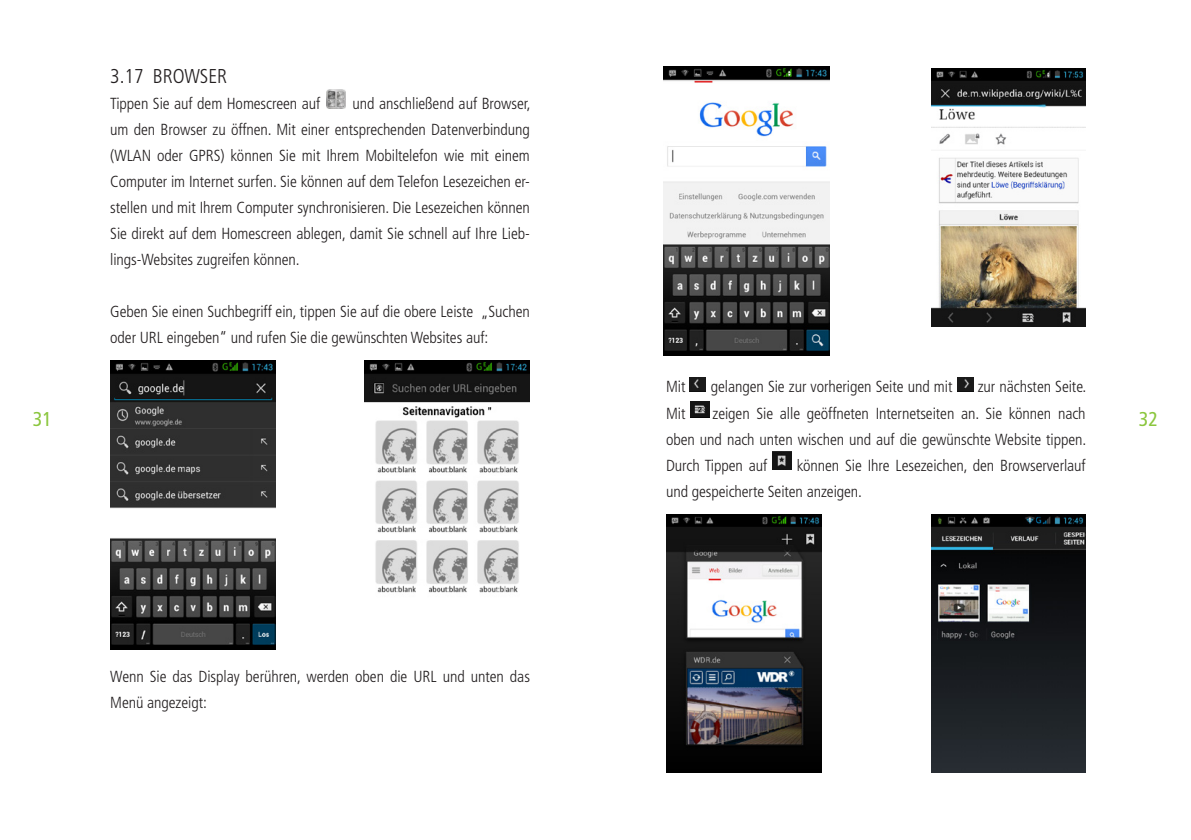
<style>
.page{position:relative;width:1191px;height:840px;background:#fff}
.page>*{position:absolute;margin:0;border:0;box-sizing:border-box;transform-origin:0 0}
.t1{font:300 condensed 20px "Frutiger LT Std";letter-spacing:-.005em;color:#231f20}
.t2{font:condensed 20px "Frutiger LT Std";color:#8bc63e}
.t3{font:300 condensed 16px/26px "Frutiger LT Std";letter-spacing:-.005em;color:#231f20}
</style>
<div class="page">
<img style="left:364px;top:360px;width:166px;height:233px">
<img style="left:663px;top:67px;width:166px;height:288px">
<img style="left:110px;top:360px;width:166px;height:288px">
<img style="left:326px;top:89px;width:20px;height:20px">
<img style="left:690px;top:377px;width:16px;height:14px">
<img style="left:957px;top:377px;width:16px;height:14px">
<img style="left:690px;top:401px;width:19px;height:16px">
<img style="left:772px;top:451px;width:19px;height:18px">
<img style="left:666px;top:514px;width:155px;height:257px">
<img style="left:931px;top:68px;width:154px;height:258px">
<img style="left:931px;top:514px;width:154px;height:257px">
<p class="t1" style="left:110px;top:65px;width:118px">3.17 BROWSER</p>
<p class="t3" style="left:110px;top:91px;width:211px">Tippen Sie auf dem Homescreen auf</p>
<p class="t3" style="left:110px;top:91px;width:422px;text-align:justify;text-indent:242px">und anschließend auf Browser, um den Browser zu öffnen. Mit einer entsprechenden Datenverbindung (WLAN oder GPRS) können Sie mit Ihrem Mobiltelefon wie mit einem Computer im Internet surfen. Sie können auf dem Telefon Lesezeichen er&shy;stellen und mit Ihrem Computer synchronisieren. Die Lesezeichen können Sie direkt auf dem Homescreen ablegen, damit Sie schnell auf Ihre Lieb&shy;lings-Websites zugreifen können.</p>
<p class="t3" style="left:110px;top:299px;width:421px">Geben Sie einen Suchbegriff ein, tippen Sie auf die obere Leiste „Suchen oder URL eingeben“ und rufen Sie die gewünschten Websites auf:</p>
<p class="t3" style="left:666px;top:374px;width:21px">Mit</p>
<p class="t3" style="left:710px;top:374px;width:243px">gelangen Sie zur vorherigen Seite und mit</p>
<p class="t3" style="left:977px;top:374px;width:110px">zur nächsten Seite.</p>
<p class="t3" style="left:666px;top:400px;width:21px">Mit</p>
<p class="t3" style="left:666px;top:400px;width:422px;text-align:justify;text-indent:46px">zeigen Sie alle geöffneten Internetseiten an. Sie können nach oben und nach unten wischen und auf die gewünschte Website tippen.<br>Durch Tippen auf</p>
<p class="t2" style="left:33px;top:407px;width:21px">31</p>
<p class="t2" style="left:1138px;top:407px;width:21px">32</p>
<p class="t3" style="left:666px;top:452px;width:421px;text-indent:131px">können Sie Ihre Lesezeichen, den Browserverlauf und gespeicherte Seiten anzeigen.</p>
<p class="t3" style="left:110px;top:663px;width:421px">Wenn Sie das Display berühren, werden oben die URL und unten das<br>Menü angezeigt:</p>
</div>
